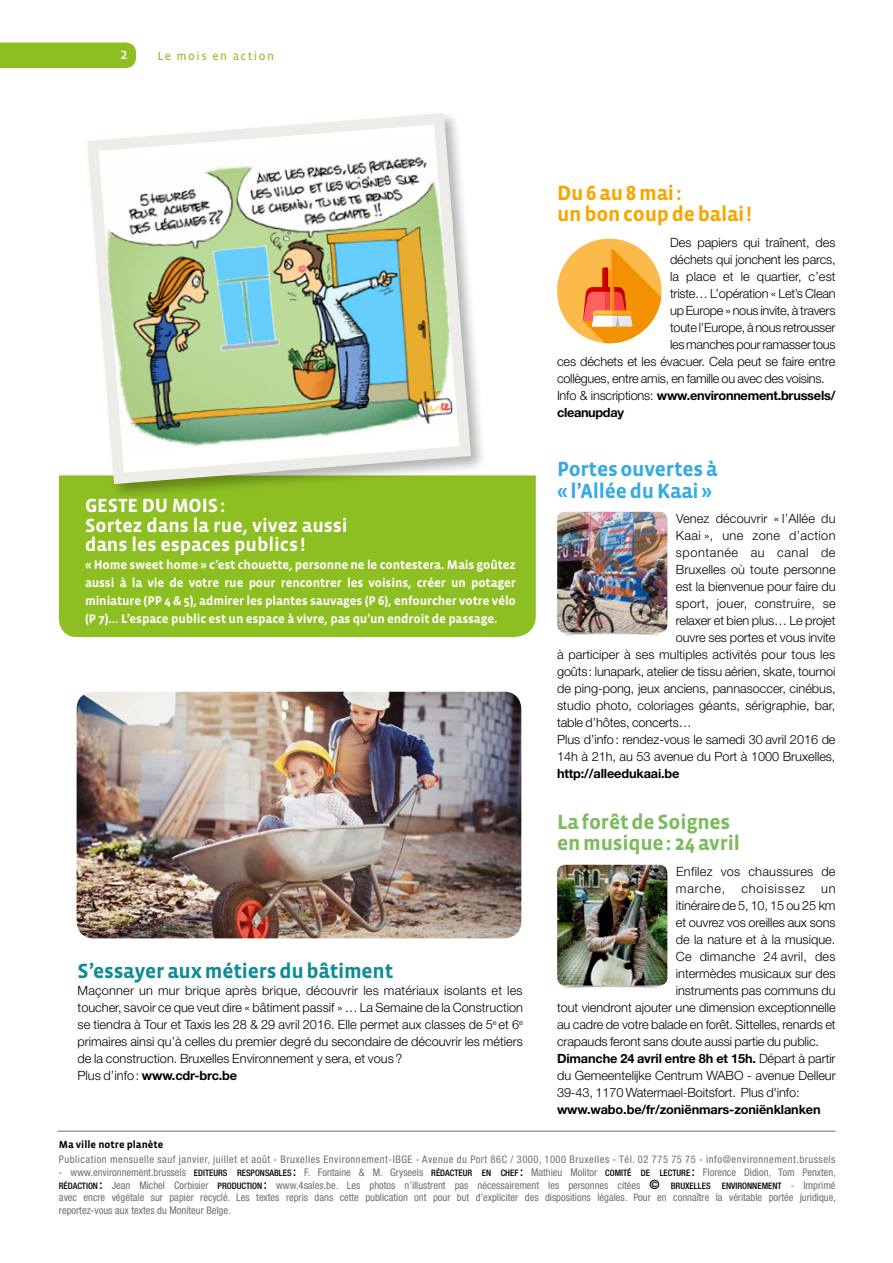
<style>
.page{position:relative;width:893px;height:1263px;background:#fff}
.page>*{position:absolute;margin:0;border:0;box-sizing:border-box;transform-origin:0 0}
.t1{font:700 21px/21.3px "Vista Sans";letter-spacing:-.01em;color:#7bbb5b}
.t2{font:700 21px/21.3px "Vista Sans";letter-spacing:-.01em;color:#35abe2}
.t3{font:700 21px "Vista Sans";letter-spacing:-.01em;color:#0c8c97}
.t4{font:700 21px/21.3px "Vista Sans";letter-spacing:-.01em;color:#f7a600}
.t5{font:700 19.5px/19.5px "Vista Sans";color:#fff}
.t6{font:15px "Vista Sans Reg";color:#fff}
.t7{font:300 12.75px/17px "Helvetica Neue";color:#000}
.t8{font:300 12.75px "Helvetica Neue LT Std";letter-spacing:-.01em;color:#000}
.t9{font:700 12.75px/18px "Vista Sans";letter-spacing:-.01em;color:#fff;text-align:justify}
.t10{font:300 12.75px "Helvetica Neue";letter-spacing:-.02em;color:#000}
.t11{font:700 12.75px "Helvetica Neue LT Std";letter-spacing:-.01em;color:#000}
.t12{font:700 12.75px "Helvetica Neue";letter-spacing:-.02em;color:#000}
.t13{font:300 12.75px "Helvetica Neue";letter-spacing:-.025em;color:#000}
.t14{font:300 12.75px/17px "Helvetica Neue LT Std";letter-spacing:.02em;color:#000}
.t15{font:300 12.75px "Helvetica Neue";letter-spacing:.02em;color:#000}
.t16{font:300 12.75px "Helvetica Neue";letter-spacing:.025em;color:#000}
.t17{font:300 12.75px "Helvetica Neue";letter-spacing:.045em;color:#000}
.t18{font:300 12.75px "Helvetica Neue LT Std";letter-spacing:.065em;color:#000}
.t19{font:12px "Vista Sans Reg";letter-spacing:.125em;color:#8dbe22}
.t20{font:condensed 10.5px/12.8px "Helvetica Neue";letter-spacing:.05em;color:#706f6f;text-align:justify}
.t21{font:700 10.5px "Vista Sans";color:#000}
.s1{font-weight:700}
.s2{font-weight:300}
.s3{font-weight:500;font-size:8.85px;color:#000}
.s4{font-weight:500;font-size:12.75px;color:#000}
</style>
<div class="page">
<div style="left:0;top:43px;width:136px;height:25px;background:#8dbe22"></div>
<div style="left:59px;top:475px;width:477px;height:162px;background:#8dbe22"></div>
<div style="left:557px;top:239px;width:105px;height:104px;background:#fbba49;border-radius:50%"></div>
<svg style="left:583px;top:249px;width:78px;height:94px"></svg>
<img style="left:562px;top:985px;width:100px;height:4px">
<img style="left:557px;top:865px;width:110px;height:120px">
<img style="left:563px;top:633px;width:97px;height:3px">
<img style="left:557px;top:512px;width:110px;height:121px">
<hr style="left:57px;top:1131px;width:779px;height:1px;background:#706f6f">
<div style="left:84px;top:110px;width:403px;height:391px;background:#000;opacity:.3"></div>
<svg style="left:81px;top:110px;width:396px;height:380px"></svg>
<img style="left:77px;top:692px;width:444px;height:246px">
<p class="t6" style="left:120px;top:46px;width:9px">2</p>
<p class="t19" style="left:157px;top:50px;width:118px">Le mois en action</p>
<h2 class="t5" style="left:85px;top:496px;width:264px">GESTE DU MOIS:<br>Sortez dans la rue, vivez aussi dans les espaces publics !</h2>
<p class="t9" style="left:85px;top:556px;width:432px">« Home sweet home » c’est chouette, personne ne le contestera. Mais goûtez aussi à la vie de votre rue pour rencontrer les voisins, créer un potager miniature (PP 4 &amp; 5), admirer les plantes sauvages (P 6), enfourcher votre vélo (P 7)... L’espace public est un espace à vivre, pas qu’un endroit de passage.</p>
<h1 class="t3" style="left:78px;top:960px;width:317px">S’essayer aux métiers du bâtiment</h1>
<p class="t7" style="left:78px;top:982px;width:447px">Maçonner un mur brique après brique, découvrir les matériaux isolants et les toucher, savoir ce que veut dire « bâtiment passif » … La Semaine de la Construction se tiendra à Tour et Taxis les 28 &amp; 29 avril 2016. Elle permet aux classes de 5<sup>e</sup> et 6<sup>e </sup>primaires ainsi qu’à celles du premier degré du secondaire de découvrir les métiers de la construction. Bruxelles Environnement y sera, et vous?<br>Plus d’info: <span class="s1">www.cdr-brc.be</span></p>
<h1 class="t4" style="left:557px;top:183px;width:196px">Du 6 au 8 mai:<br>un bon coup de balai!</h1>
<p class="t7" style="left:670px;top:233px;width:167px">Des papiers qui traînent, des</p>
<p class="t7" style="left:670px;top:250px;width:167px">déchets qui jonchent les parcs,</p>
<p class="t7" style="left:670px;top:267px;width:167px">la place et le quartier, c’est</p>
<p class="t10" style="left:670px;top:285px;width:167px">triste… L’opération « Let’s Clean</p>
<p class="t13" style="left:670px;top:302px;width:167px">up Europe » nous invite, à travers</p>
<p class="t10" style="left:670px;top:319px;width:167px">toute l’Europe, à nous retrousser</p>
<p class="t13" style="left:670px;top:336px;width:167px">les manches pour ramasser tous</p>
<p class="t7" style="left:557px;top:352px;width:280px">ces déchets et les évacuer. Cela peut se faire entre</p>
<p class="t10" style="left:557px;top:370px;width:269px">collègues, entre amis, en famille ou avec des voisins.</p>
<p class="t12" style="left:557px;top:387px;width:280px"><span class="s2">Info &amp; inscriptions:</span> www.environnement.brussels/</p>
<p class="t12" style="left:557px;top:404px;width:69px">cleanupday</p>
<h1 class="t2" style="left:557px;top:459px;width:162px">Portes ouvertes à « l’Allée du Kaai »</h1>
<p class="t7" style="left:676px;top:510px;width:161px">Venez découvrir « l’Allée du</p>
<p class="t16" style="left:676px;top:528px;width:161px">Kaai », une zone d’action</p>
<p class="t17" style="left:676px;top:545px;width:161px">spontanée au canal de</p>
<p class="t7" style="left:676px;top:561px;width:161px">Bruxelles où toute personne</p>
<p class="t7" style="left:676px;top:578px;width:161px">est la bienvenue pour faire du</p>
<p class="t15" style="left:676px;top:596px;width:161px">sport, jouer, construire, se</p>
<p class="t7" style="left:676px;top:612px;width:161px">relaxer et bien plus… Le projet</p>
<p class="t7" style="left:676px;top:629px;width:161px">ouvre ses portes et vous invite</p>
<p class="t7" style="left:557px;top:646px;width:280px">à participer à ses multiples activités pour tous les</p>
<p class="t7" style="left:557px;top:663px;width:280px">goûts: lunapark, atelier de tissu aérien, skate, tournoi</p>
<p class="t7" style="left:557px;top:680px;width:280px">de ping-pong, jeux anciens, pannasoccer, cinébus,</p>
<p class="t7" style="left:557px;top:697px;width:280px">studio photo, coloriages géants, sérigraphie, bar,</p>
<p class="t7" style="left:557px;top:714px;width:136px">table d’hôtes, concerts…</p>
<p class="t7" style="left:557px;top:731px;width:280px">Plus d’info: rendez-vous le samedi 30 avril 2016 de</p>
<p class="t7" style="left:557px;top:748px;width:280px">14h à 21h, au 53 avenue du Port à 1000 Bruxelles,</p>
<p class="t12" style="left:557px;top:766px;width:124px">http://alleedukaai.be</p>
<h1 class="t1" style="left:557px;top:812px;width:184px">La forêt de Soignes en musique: 24avril</h1>
<p class="t14" style="left:676px;top:863px;width:161px">Enfilez vos chaussures de marche,</p>
<p class="t18" style="left:741px;top:881px;width:65px">choisissez</p>
<p class="t8" style="left:821px;top:881px;width:16px">un</p>
<p class="t8" style="left:676px;top:898px;width:161px">itinéraire de 5, 10, 15 ou 25 km</p>
<p class="t8" style="left:676px;top:915px;width:161px">et ouvrez vos oreilles aux sons</p>
<p class="t8" style="left:676px;top:932px;width:161px">de la nature et à la musique.</p>
<p class="t14" style="left:676px;top:948px;width:161px">Ce dimanche 24 avril, des</p>
<p class="t8" style="left:676px;top:966px;width:161px">intermèdes musicaux sur des</p>
<p class="t8" style="left:676px;top:983px;width:161px">instruments pas communs du</p>
<p class="t8" style="left:557px;top:1000px;width:280px">tout viendront ajouter une dimension exceptionnelle</p>
<p class="t8" style="left:557px;top:1017px;width:280px">au cadre de votre balade en forêt. Sittelles, renards et</p>
<p class="t8" style="left:557px;top:1034px;width:263px">crapauds feront sans doute aussi partie du public.</p>
<p class="t11" style="left:557px;top:1051px;width:280px">Dimanche 24 avril entre 8h et 15h. <span class="s2">Départ à partir</span></p>
<p class="t8" style="left:557px;top:1068px;width:280px">du Gemeentelijke Centrum WABO - avenue Delleur</p>
<p class="t8" style="left:557px;top:1085px;width:244px">39-43, 1170 Watermael-Boitsfort. Plus d'info:</p>
<p class="t11" style="left:557px;top:1102px;width:265px">www.wabo.be/fr/zoniënmars-zoniënklanken</p>
<p class="t21" style="left:59px;top:1139px;width:106px">Ma ville notre planète</p>
<p class="t20" style="left:59px;top:1153px;width:778px">Publication mensuelle sauf janvier, juillet et août - Bruxelles Environnement-IBGE - Avenue du Port 86C / 3000, 1000 Bruxelles - Tél. 02 775 75 75 - info@environnement.brussels</p>
<p class="t20" style="left:59px;top:1166px;width:779px">- www.environnement.brussels <span class="s3">EDITEURS RESPONSABLES</span> <span class="s4">:</span> F. Fontaine &amp; M. Gryseels <span class="s3">RÉDACTEUR EN CHEF</span> <span class="s4">:</span> Mathieu Molitor <span class="s3">COMITÉ DE LECTURE</span> <span class="s4">:</span> Florence Didion, Tom Penxten, <span class="s3">RÉDACTION</span> <span class="s4">:</span> Jean Michel Corbisier <span class="s3">PRODUCTION</span> <span class="s4">:</span> www.4sales.be. Les photos n’illustrent pas nécessairement les personnes citées <span class="s4">©</span> <span class="s3">BRUXELLES ENVIRONNEMENT</span> - Imprimé avec encre végétale sur papier recyclé. Les textes repris dans cette publication ont pour but d’expliciter des dispositions légales. Pour en connaître la véritable portée juridique, reportez-vous aux textes du Moniteur Belge.</p>
</div>
